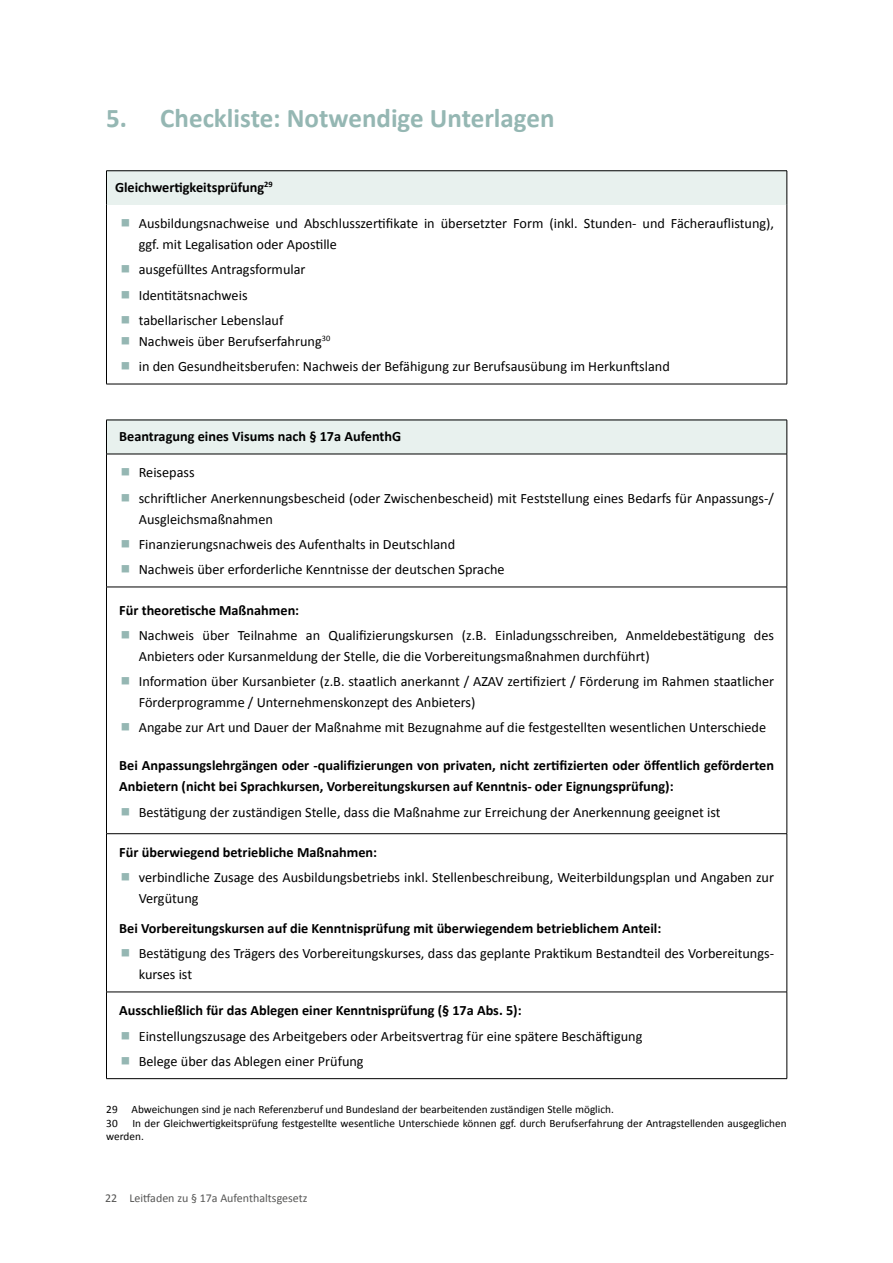
<style>
.page{position:relative;width:893px;height:1263px;background:#fff}
.page>*{position:absolute;margin:0;border:0;box-sizing:border-box;transform-origin:0 0}
._01_Überschrift_1_gr{font:700 27px "Calibri";color:#95b7b3}
.t1{font:14.25px/21px "Calibri";color:#000}
._04_Überschrift_4_kl{font:700 14.25px/21px "Calibri";color:#000}
._05_Infokasten{font:700 14.25px "Calibri";color:#000}
.t2{font:12px "Calibri";color:#575756}
._09_Fußnote{font:11.25px/13.5px "Calibri";color:#000}
</style>
<div class="page">
<div style="left:106px;top:171px;width:681px;height:34px;background:#e8f1ee"></div>
<hr style="left:106px;top:170px;width:681px;height:1px;background:#000">
<hr style="left:106px;top:171px;width:1px;height:34px;background:#000">
<hr style="left:106px;top:205px;width:1px;height:179px;background:#000">
<hr style="left:787px;top:205px;width:1px;height:179px;background:#000">
<hr style="left:106px;top:384px;width:681px;height:1px;background:#000">
<hr style="left:787px;top:171px;width:1px;height:34px;background:#000">
<div style="left:106px;top:420px;width:681px;height:34px;background:#e8f1ee"></div>
<hr style="left:106px;top:420px;width:681px;height:1px;background:#000">
<hr style="left:106px;top:420px;width:1px;height:34px;background:#000">
<hr style="left:106px;top:587px;width:1px;height:246px;background:#000">
<hr style="left:106px;top:833px;width:681px;height:1px;background:#000">
<hr style="left:106px;top:834px;width:1px;height:158px;background:#000">
<hr style="left:106px;top:992px;width:681px;height:1px;background:#000">
<hr style="left:106px;top:992px;width:1px;height:86px;background:#000">
<hr style="left:106px;top:1078px;width:681px;height:1px;background:#000">
<hr style="left:106px;top:454px;width:681px;height:1px;background:#000">
<hr style="left:106px;top:454px;width:1px;height:133px;background:#000">
<hr style="left:106px;top:587px;width:681px;height:1px;background:#000">
<hr style="left:787px;top:420px;width:1px;height:34px;background:#000">
<hr style="left:787px;top:454px;width:1px;height:133px;background:#000">
<hr style="left:787px;top:587px;width:1px;height:246px;background:#000">
<hr style="left:787px;top:834px;width:1px;height:158px;background:#000">
<hr style="left:787px;top:992px;width:1px;height:86px;background:#000">
<p class="_01_Überschrift_1_gr" style="left:106px;top:100px;width:450px">5. Checkliste: Notwendige Unterlagen</p>
<p class="_05_Infokasten" style="left:115px;top:178px;width:159px">Gleichwertigkeitsprüfung<sup>29</sup></p>
<p class="t1" style="left:139px;top:213px;width:637px">Ausbildungsnachweise und Abschlusszertifikate in übersetzter Form (inkl. Stunden- und Fächerauflistung), ggf. mit Legalisation oder Apostille</p>
<p class="t1" style="left:139px;top:259px;width:168px">ausgefülltes Antragsformular</p>
<p class="t1" style="left:139px;top:285px;width:110px">Identitätsnachweis</p>
<p class="t1" style="left:139px;top:310px;width:146px">tabellarischer Lebenslauf</p>
<p class="t1" style="left:139px;top:331px;width:193px">Nachweis über Berufserfahrung<sup>30</sup></p>
<p class="t1" style="left:139px;top:356px;width:533px">in den Gesundheitsberufen: Nachweis der Befähigung zur Berufsausübung im Herkunftsland</p>
<p class="_04_Überschrift_4_kl" style="left:119px;top:426px;width:284px">Beantragung eines Visums nach § 17a AufenthG</p>
<p class="t1" style="left:139px;top:462px;width:57px">Reisepass</p>
<p class="t1" style="left:139px;top:487px;width:637px">schriftlicher Anerkennungsbescheid (oder Zwischenbescheid) mit Feststellung eines Bedarfs für Anpassungs-/<br>Ausgleichsmaßnahmen</p>
<p class="t1" style="left:139px;top:534px;width:318px">Finanzierungsnachweis des Aufenthalts in Deutschland</p>
<p class="t1" style="left:139px;top:559px;width:367px">Nachweis über erforderliche Kenntnisse der deutschen Sprache</p>
<p class="_04_Überschrift_4_kl" style="left:119px;top:599px;width:181px">Für theoretische Maßnahmen:</p>
<p class="t1" style="left:139px;top:625px;width:637px">Nachweis über Teilnahme an Qualifizierungskursen (z.B. Einladungsschreiben, Anmeldebestätigung des<br>Anbieters oder Kursanmeldung der Stelle, die die Vorbereitungsmaßnahmen durchführt)</p>
<p class="t1" style="left:139px;top:671px;width:637px">Information über Kursanbieter (z.B. staatlich anerkannt / AZAV zertifiziert / Förderung im Rahmen staatlicher<br>Förderprogramme / Unternehmenskonzept des Anbieters)</p>
<p class="t1" style="left:139px;top:717px;width:629px">Angabe zur Art und Dauer der Maßnahme mit Bezugnahme auf die festgestellten wesentlichen Unterschiede</p>
<p class="_04_Überschrift_4_kl" style="left:119px;top:755px;width:656px">Bei Anpassungslehrgängen oder -qualifizierungen von privaten, nicht zertifizierten oder öffentlich geförderten<br>Anbietern (nicht bei Sprachkursen, Vorbereitungskursen auf Kenntnis- oder Eignungsprüfung):</p>
<p class="t1" style="left:139px;top:801px;width:583px">Bestätigung der zuständigen Stelle, dass die Maßnahme zur Erreichung der Anerkennung geeignet ist</p>
<p class="_04_Überschrift_4_kl" style="left:119px;top:842px;width:259px">Für überwiegend betriebliche Maßnahmen:</p>
<p class="t1" style="left:139px;top:867px;width:637px">verbindliche Zusage des Ausbildungsbetriebs inkl. Stellenbeschreibung, Weiterbildungsplan und Angaben zur<br>Vergütung</p>
<p class="_04_Überschrift_4_kl" style="left:119px;top:918px;width:544px">Bei Vorbereitungskursen auf die Kenntnisprüfung mit überwiegendem betrieblichem Anteil:</p>
<p class="t1" style="left:139px;top:943px;width:637px">Bestätigung des Trägers des Vorbereitungskurses, dass das geplante Praktikum Bestandteil des Vorbereitungs&shy;kurses ist</p>
<p class="_04_Überschrift_4_kl" style="left:119px;top:1000px;width:404px">Ausschließlich für das Ablegen einer Kenntnisprüfung (§ 17a Abs. 5):</p>
<p class="t1" style="left:139px;top:1025px;width:505px">Einstellungszusage des Arbeitgebers oder Arbeitsvertrag für eine spätere Beschäftigung</p>
<p class="t1" style="left:139px;top:1051px;width:226px">Belege über das Ablegen einer Prüfung</p>
<p class="_09_Fußnote" style="left:106px;top:1103px;width:509px">29 Abweichungen sind je nach Referenzberuf und Bundesland der bearbeitenden zuständigen Stelle möglich.</p>
<p class="_09_Fußnote" style="left:106px;top:1116px;width:13px">30</p>
<p class="_09_Fußnote" style="left:106px;top:1116px;width:682px;text-indent:26px">In der Gleichwertigkeitsprüfung festgestellte wesentliche Unterschiede können ggf. durch Berufserfahrung der Antragstellenden ausgeglichen werden.</p>
<p class="t2" style="left:105px;top:1190px;width:204px">22 Leitfaden zu § 17a Aufenthaltsgesetz</p>
</div>
